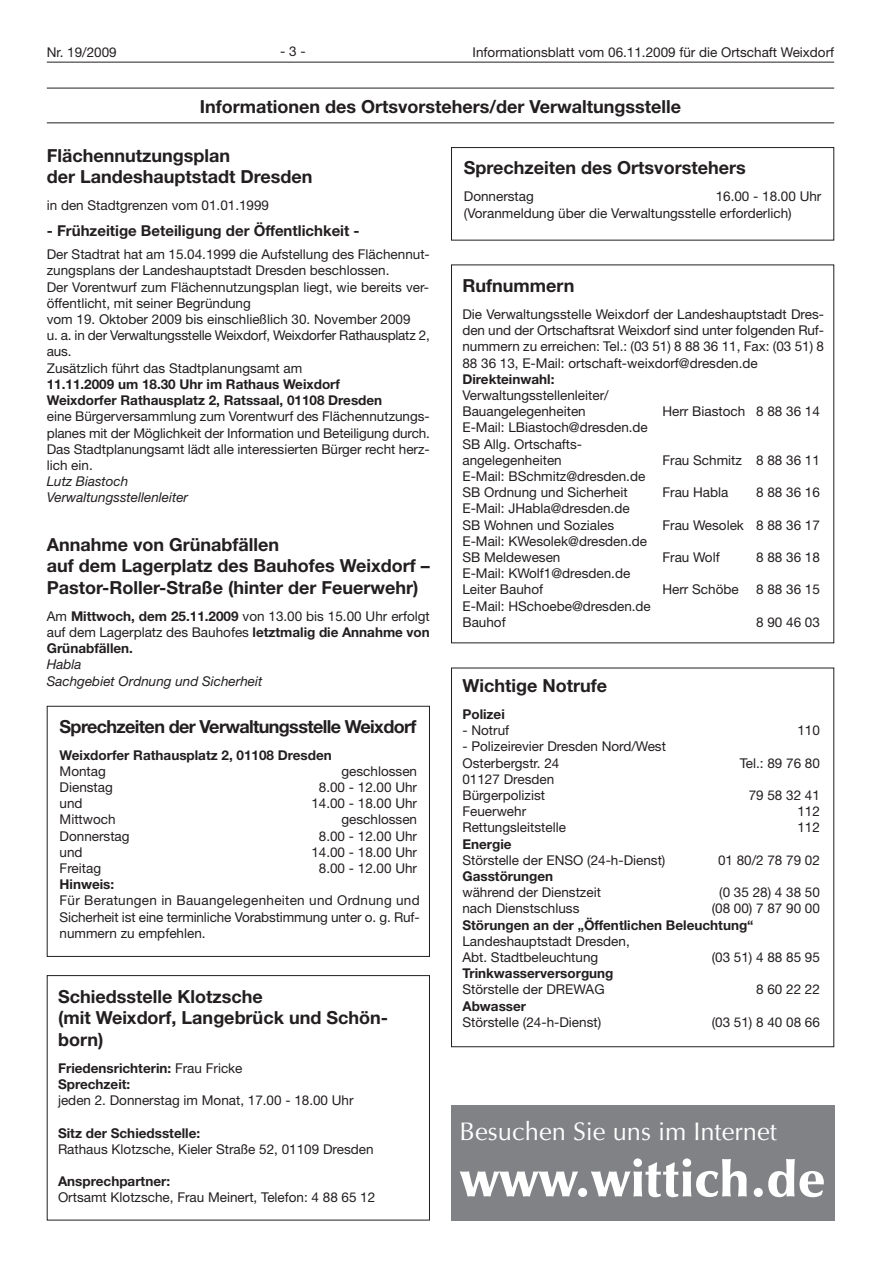
<style>
.page{position:relative;width:881px;height:1263px;background:#fff}
.page>*{position:absolute;margin:0;border:0;box-sizing:border-box;transform-origin:0 0}
.t1{font:900 51px "Optima";letter-spacing:-.005em;color:#fff}
.t2{font:25.5px "Optima";color:#fff}
.t3{font:700 18px/21.6px "Helvetica Neue LT";color:#231f20}
.t4{font:700 18px "Helvetica Neue LT";letter-spacing:-.035em;color:#231f20}
.t5{font:700 15px "Helvetica Neue LT";color:#231f20}
.t6{font:13.5px/16.2px "Helvetica Neue LT";color:#231f20}
.t7{font:700 13.5px/16.2px "Helvetica Neue LT";color:#231f20}
.t8{font:italic 13.5px/16.2px "Helvetica Neue LT";color:#231f20}
.s1{font-weight:400}
</style>
<div class="page">
<hr style="left:47px;top:62px;width:786px;height:1px;background:#231f20">
<hr style="left:47px;top:88px;width:786px;height:1px;background:#231f20">
<hr style="left:47px;top:122px;width:786px;height:1px;background:#231f20">
<div style="left:47px;top:706px;width:382px;height:251px;border:1px solid #231f20"></div>
<div style="left:47px;top:975px;width:382px;height:245px;border:1px solid #231f20"></div>
<div style="left:451px;top:147px;width:382px;height:93px;border:1px solid #231f20"></div>
<div style="left:451px;top:668px;width:382px;height:379px;border:1px solid #231f20"></div>
<div style="left:451px;top:1105px;width:382px;height:115px;background:#808285"></div>
<p class="t6" style="left:47px;top:45px;width:71px">Nr. 19/2009</p>
<p class="t6" style="left:280px;top:45px;width:27px">-3-</p>
<p class="t6" style="left:472px;top:45px;width:363px">Informationsblatt vom 06.11.2009 für die Ortschaft Weixdorf</p>
<h3 class="t3" style="left:200px;top:97px;width:482px">Informationen des Ortsvorstehers/der Verwaltungsstelle</h3>
<h3 class="t3" style="left:47px;top:146px;width:267px">Flächennutzungsplan<br>der Landeshauptstadt Dresden</h3>
<p class="t6" style="left:47px;top:199px;width:224px">in den Stadtgrenzen vom 01.01.1999</p>
<p class="t5" style="left:47px;top:225px;width:314px">- Frühzeitige Beteiligung der Öffentlichkeit -</p>
<p class="t6" style="left:47px;top:248px;width:384px">Der Stadtrat hat am 15.04.1999 die Aufstellung des Flächennut&shy;zungsplans der Landeshauptstadt Dresden beschlossen.<br>Der Vorentwurf zum Flächennutzungsplan liegt, wie bereits ver&shy;öffentlicht, mit seiner Begründung<br>vom 19. Oktober 2009 bis einschließlich 30. November 2009<br>u. a. in der Verwaltungsstelle Weixdorf, Weixdorfer Rathausplatz 2, aus.<br>Zusätzlich führt das Stadtplanungsamt am</p>
<p class="t7" style="left:47px;top:377px;width:337px">11.11.2009 um 18.30 Uhr im Rathaus Weixdorf<br>Weixdorfer Rathausplatz 2, Ratssaal, 01108 Dresden</p>
<p class="t6" style="left:47px;top:410px;width:384px;text-align:justify">eine Bürgerversammlung zum Vorentwurf des Flächennutzungs&shy;planes mit der Möglichkeit der Information und Beteiligung durch.<br>Das Stadtplanungsamt lädt alle interessierten Bürger recht herz&shy;lich ein.</p>
<p class="t8" style="left:47px;top:474px;width:143px">Lutz Biastoch<br>Verwaltungsstellenleiter</p>
<h3 class="t3" style="left:47px;top:535px;width:384px">Annahme von Grünabfällen<br>auf dem Lagerplatz des Bauhofes Weixdorf –<br>Pastor-Roller-Straße (hinter der Feuerwehr)</h3>
<p class="t7" style="left:47px;top:609px;width:384px;text-align:justify"><span class="s1">Am</span> Mittwoch, dem 25.11.2009 <span class="s1">von 13.00 bis 15.00 Uhr erfolgt auf dem Lagerplatz des Bauhofes</span> letztmalig die Annahme von Grünabfällen.</p>
<p class="t8" style="left:47px;top:658px;width:217px">Habla<br>Sachgebiet Ordnung und Sicherheit</p>
<h3 class="t4" style="left:60px;top:720px;width:358px">Sprechzeiten der Verwaltungsstelle Weixdorf</h3>
<p class="t7" style="left:60px;top:748px;width:274px">Weixdorfer Rathausplatz 2, 01108 Dresden</p>
<p class="t6" style="left:60px;top:764px;width:48px">Montag</p>
<p class="t6" style="left:341px;top:764px;width:77px">geschlossen</p>
<p class="t6" style="left:60px;top:780px;width:55px">Dienstag</p>
<p class="t6" style="left:319px;top:780px;width:100px">8.00 - 12.00 Uhr</p>
<p class="t6" style="left:60px;top:797px;width:24px">und</p>
<p class="t6" style="left:311px;top:797px;width:107px">14.00 - 18.00 Uhr</p>
<p class="t6" style="left:60px;top:813px;width:57px">Mittwoch</p>
<p class="t6" style="left:341px;top:813px;width:77px">geschlossen</p>
<p class="t6" style="left:60px;top:829px;width:71px">Donnerstag</p>
<p class="t6" style="left:319px;top:829px;width:100px">8.00 - 12.00 Uhr</p>
<p class="t6" style="left:60px;top:845px;width:24px">und</p>
<p class="t6" style="left:311px;top:845px;width:107px">14.00 - 18.00 Uhr</p>
<p class="t6" style="left:60px;top:861px;width:43px">Freitag</p>
<p class="t6" style="left:319px;top:861px;width:100px">8.00 - 12.00 Uhr</p>
<p class="t7" style="left:60px;top:877px;width:56px">Hinweis:</p>
<p class="t6" style="left:60px;top:894px;width:361px;text-align:justify">Für Beratungen in Bauangelegenheiten und Ordnung und Sicherheit ist eine terminliche Vorabstimmung unter o. g. Ruf&shy;nummern zu empfehlen.</p>
<h3 class="t3" style="left:58px;top:987px;width:331px">Schiedsstelle Klotzsche<br>(mit Weixdorf, Langebrück und Schön&shy;born)</h3>
<p class="t7" style="left:58px;top:1061px;width:186px">Friedensrichterin: <span class="s1">Frau Fricke<br></span>Sprechzeit:</p>
<p class="t6" style="left:58px;top:1094px;width:297px">jeden 2. Donnerstag im Monat, 17.00 - 18.00 Uhr</p>
<p class="t7" style="left:58px;top:1126px;width:144px">Sitz der Schiedsstelle:</p>
<p class="t6" style="left:58px;top:1142px;width:317px">Rathaus Klotzsche, Kieler Straße 52, 01109 Dresden</p>
<p class="t7" style="left:58px;top:1174px;width:113px">Ansprechpartner:</p>
<p class="t6" style="left:58px;top:1191px;width:318px">Ortsamt Klotzsche, Frau Meinert, Telefon: 4 88 65 12</p>
<h3 class="t3" style="left:463px;top:159px;width:283px">Sprechzeiten des Ortsvorstehers</h3>
<p class="t6" style="left:463px;top:190px;width:71px">Donnerstag</p>
<p class="t6" style="left:463px;top:190px;width:359px;text-indent:252px">16.00 - 18.00 Uhr (Voranmeldung über die Verwaltungsstelle erforderlich)</p>
<h3 class="t3" style="left:462px;top:276px;width:113px">Rufnummern</h3>
<p class="t6" style="left:462px;top:307px;width:363px;text-align:justify">Die Verwaltungsstelle Weixdorf der Landeshauptstadt Dres&shy;den und der Ortschaftsrat Weixdorf sind unter folgenden Ruf&shy;nummern zu erreichen: Tel.: (03 51) 8 88 36 11, Fax: (03 51) 8<br>88 36 13, E-Mail: ortschaft-weixdorf@dresden.de</p>
<p class="t7" style="left:462px;top:372px;width:93px">Direkteinwahl:</p>
<p class="t6" style="left:462px;top:388px;width:148px">Verwaltungsstellenleiter/<br>Bauangelegenheiten</p>
<p class="t6" style="left:662px;top:405px;width:159px">Herr Biastoch 8 88 36 14</p>
<p class="t6" style="left:462px;top:421px;width:187px">E-Mail: LBiastoch@dresden.de<br>SB Allg. Ortschafts&shy;angelegenheiten</p>
<p class="t6" style="left:462px;top:469px;width:184px">E-Mail: BSchmitz@dresden.de<br>SB Ordnung und Sicherheit</p>
<p class="t6" style="left:462px;top:502px;width:168px">E-Mail: JHabla@dresden.de<br>SB Wohnen und Soziales</p>
<p class="t6" style="left:462px;top:534px;width:186px">E-Mail: KWesolek@dresden.de<br>SB Meldewesen</p>
<p class="t6" style="left:462px;top:567px;width:169px">E-Mail: KWolf1@dresden.de<br>Leiter Bauhof</p>
<p class="t6" style="left:462px;top:599px;width:190px">E-Mail: HSchoebe@dresden.de<br>Bauhof</p>
<p class="t6" style="left:662px;top:453px;width:159px">Frau Schmitz 8 88 36 11</p>
<p class="t6" style="left:662px;top:486px;width:67px">Frau Habla</p>
<p class="t6" style="left:756px;top:486px;width:65px">8 88 36 16</p>
<p class="t6" style="left:662px;top:518px;width:159px">Frau Wesolek 8 88 36 17</p>
<p class="t6" style="left:662px;top:550px;width:59px">Frau Wolf</p>
<p class="t6" style="left:756px;top:550px;width:65px">8 88 36 18</p>
<p class="t6" style="left:662px;top:583px;width:78px">Herr Schöbe</p>
<p class="t6" style="left:756px;top:583px;width:65px">8 88 36 15</p>
<p class="t6" style="left:756px;top:615px;width:65px">8 90 46 03</p>
<h3 class="t3" style="left:462px;top:676px;width:146px">Wichtige Notrufe</h3>
<p class="t7" style="left:462px;top:707px;width:44px">Polizei</p>
<p class="t6" style="left:462px;top:724px;width:48px">- Notruf</p>
<p class="t6" style="left:797px;top:724px;width:24px">110</p>
<p class="t6" style="left:462px;top:740px;width:205px">- Polizeirevier Dresden Nord/West<br>Osterbergstr. 24</p>
<p class="t6" style="left:739px;top:756px;width:82px">Tel.: 89 76 80</p>
<p class="t6" style="left:462px;top:772px;width:93px">01127 Dresden<br>Bürgerpolizist</p>
<p class="t6" style="left:748px;top:788px;width:73px">79 58 32 41</p>
<p class="t6" style="left:462px;top:805px;width:65px">Feuerwehr</p>
<p class="t6" style="left:797px;top:805px;width:24px">112</p>
<p class="t6" style="left:462px;top:821px;width:105px">Rettungsleitstelle</p>
<p class="t6" style="left:797px;top:821px;width:24px">112</p>
<p class="t7" style="left:462px;top:837px;width:51px">Energie</p>
<p class="t6" style="left:462px;top:853px;width:204px">Störstelle der ENSO (24-h-Dienst)</p>
<p class="t6" style="left:717px;top:853px;width:103px">01 80/2 78 79 02</p>
<p class="t7" style="left:462px;top:869px;width:92px">Gasstörungen</p>
<p class="t6" style="left:462px;top:886px;width:140px">während der Dienstzeit</p>
<p class="t6" style="left:719px;top:886px;width:102px">(0 35 28) 4 38 50</p>
<p class="t6" style="left:462px;top:902px;width:118px">nach Dienstschluss</p>
<p class="t6" style="left:711px;top:902px;width:110px">(08 00) 7 87 90 00</p>
<p class="t7" style="left:462px;top:918px;width:292px">Störungen an der „Öffentlichen Beleuchtung“</p>
<p class="t6" style="left:462px;top:934px;width:169px">Landeshauptstadt Dresden,<br>Abt. Stadtbeleuchtung</p>
<p class="t6" style="left:711px;top:950px;width:110px">(03 51) 4 88 85 95</p>
<p class="t7" style="left:462px;top:966px;width:152px">Trinkwasserversorgung</p>
<p class="t6" style="left:462px;top:983px;width:144px">Störstelle der DREWAG</p>
<p class="t6" style="left:756px;top:983px;width:65px">8 60 22 22</p>
<p class="t7" style="left:462px;top:999px;width:65px">Abwasser</p>
<p class="t6" style="left:462px;top:1015px;width:140px">Störstelle (24-h-Dienst)</p>
<p class="t6" style="left:711px;top:1015px;width:110px">(03 51) 8 40 08 66</p>
<h2 class="t2" style="left:459px;top:1121px;width:318px">Besuchen Sie uns im Internet</h2>
<h1 class="t1" style="left:459px;top:1159px;width:367px">www.wittich.de</h1>
</div>
